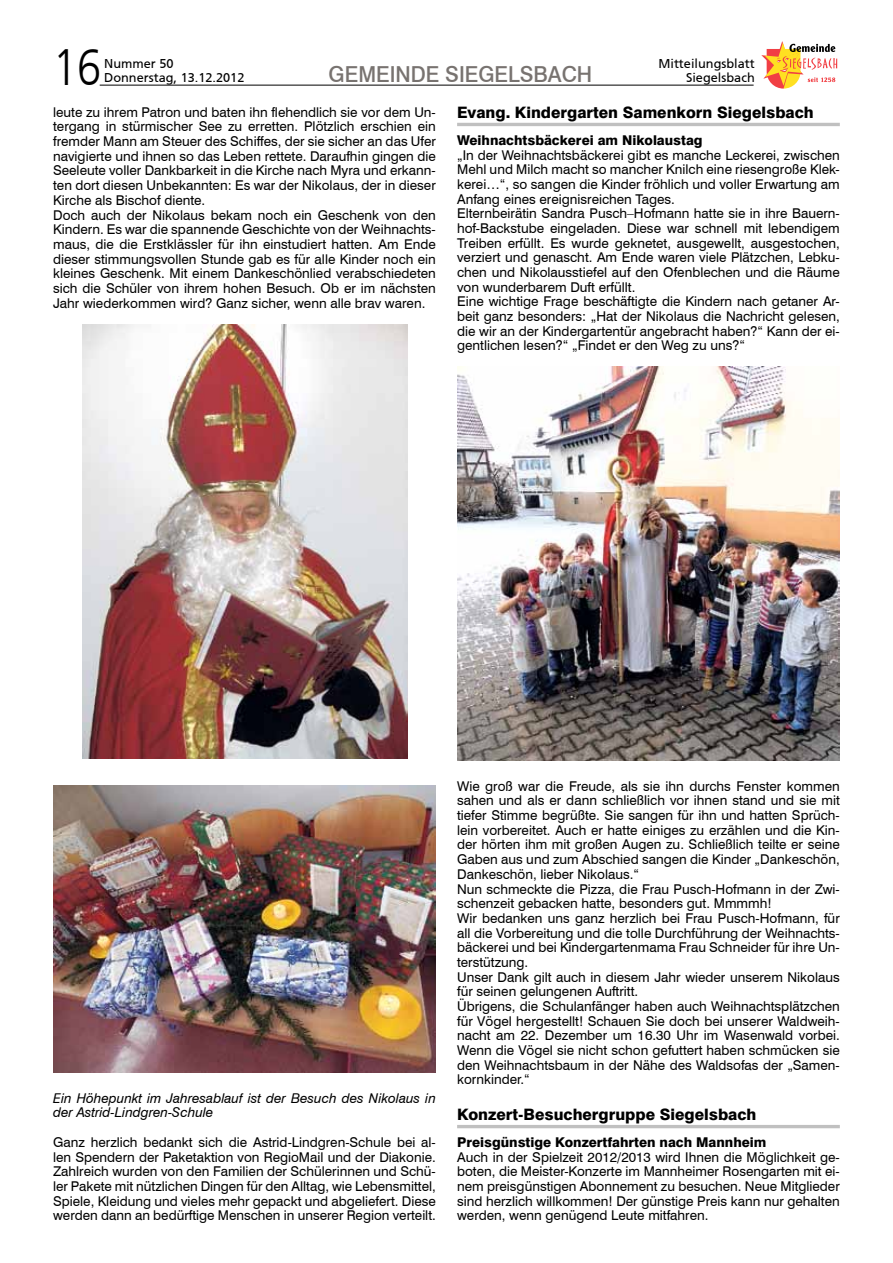
<style>
.page{position:relative;width:893px;height:1263px;background:#fff}
.page>*{position:absolute;margin:0;border:0;box-sizing:border-box;transform-origin:0 0}
.t1{font:300 51px "Frutiger LT";color:#000;scale:.85 1}
.t2{font:500 22.05px "Swiss 721 BT";color:#787370;scale:.95 1}
.t3{font:800 15.75px "Swiss 721 BT";color:#000}
.t4{font:13.5px/14.7px "Swiss 721 BT";color:#000}
.t5{font:italic 13.5px/14.7px "Swiss 721 BT";color:#000}
.t6{font:800 13.5px "Swiss 721 BT";color:#000}
.t7{font:12.75px/13.5px "Frutiger CE";color:#000}
</style>
<div class="page">
<hr style="left:100px;top:85px;width:654px;height:1px;background:#000">
<svg style="left:761px;top:41px;width:76px;height:48px"></svg>
<img style="left:82px;top:325px;width:325px;height:433px">
<img style="left:53px;top:785px;width:382px;height:287px">
<hr style="left:457px;top:123px;width:383px;height:3px;background:#c0c0c0">
<hr style="left:457px;top:1125px;width:383px;height:3px;background:#c0c0c0">
<img style="left:457px;top:366px;width:382px;height:395px">
<h1 class="t1" style="left:53px;top:39px;width:58px">16</h1>
<p class="t7" style="left:104px;top:57px;width:142px">Nummer 50<br>Donnerstag, 13.12.2012</p>
<h2 class="t2" style="left:329px;top:61px;width:279px">GEMEINDE SIEGELSBACH</h2>
<p class="t7" style="left:658px;top:57px;width:98px;text-align:right">Mitteilungsblatt<br>Siegelsbach</p>
<p class="t4" style="left:53px;top:104px;width:384px">leute zu ihrem Patron und baten ihn flehendlich sie vor dem Un&shy;tergang in stürmischer See zu erretten. Plötzlich erschien ein fremder Mann am Steuer des Schiffes, der sie sicher an das Ufer navigierte und ihnen so das Leben rettete. Daraufhin gingen die Seeleute voller Dankbarkeit in die Kirche nach Myra und erkann&shy;ten dort diesen Unbekannten: Es war der Nikolaus, der in dieser Kirche als Bischof diente.<br>Doch auch der Nikolaus bekam noch ein Geschenk von den Kindern. Es war die spannende Geschichte von der Weihnachts&shy;maus, die die Erstklässler für ihn einstudiert hatten. Am Ende dieser stimmungsvollen Stunde gab es für alle Kinder noch ein kleines Geschenk. Mit einem Dankeschönlied verabschiedeten sich die Schüler von ihrem hohen Besuch. Ob er im nächsten Jahr wiederkommen wird? Ganz sicher, wenn alle brav waren.</p>
<p class="t3" style="left:457px;top:103px;width:358px">Evang. Kindergarten Samenkorn Siegelsbach</p>
<p class="t6" style="left:457px;top:132px;width:247px">Weihnachtsbäckerei am Nikolaustag</p>
<p class="t4" style="left:457px;top:147px;width:384px">„In der Weihnachtsbäckerei gibt es manche Leckerei, zwischen Mehl und Milch macht so mancher Knilch eine riesengroße Klec&shy;kerei…“, so sangen die Kinder fröhlich und voller Erwartung am Anfang eines ereignisreichen Tages.<br>Elternbeirätin Sandra Pusch–Hofmann hatte sie in ihre Bauern&shy;hof-Backstube eingeladen. Diese war schnell mit lebendigem Treiben erfüllt. Es wurde geknetet, ausgewellt, ausgestochen, verziert und genascht. Am Ende waren viele Plätzchen, Lebku&shy;chen und Nikolausstiefel auf den Ofenblechen und die Räume von wunderbarem Duft erfüllt.<br>Eine wichtige Frage beschäftigte die Kindern nach getaner Ar&shy;beit ganz besonders: „Hat der Nikolaus die Nachricht gelesen, die wir an der Kindergartentür angebracht haben?“ Kann der ei&shy;gentlichen lesen?“ „Findet er den Weg zu uns?“</p>
<p class="t5" style="left:53px;top:1090px;width:384px">Ein Höhepunkt im Jahresablauf ist der Besuch des Nikolaus in der Astrid-Lindgren-Schule</p>
<p class="t4" style="left:53px;top:1134px;width:384px;text-align:justify">Ganz herzlich bedankt sich die Astrid-Lindgren-Schule bei al&shy;len Spendern der Paketaktion von RegioMail und der Diakonie.<br>Zahlreich wurden von den Familien der Schülerinnen und Schü&shy;ler Pakete mit nützlichen Dingen für den Alltag, wie Lebensmittel, Spiele, Kleidung und vieles mehr gepackt und abgeliefert. Diese werden dann an bedürftige Menschen in unserer Region verteilt.</p>
<p class="t4" style="left:457px;top:778px;width:384px">Wie groß war die Freude, als sie ihn durchs Fenster kommen sahen und als er dann schließlich vor ihnen stand und sie mit tiefer Stimme begrüßte. Sie sangen für ihn und hatten Sprüch&shy;lein vorbereitet. Auch er hatte einiges zu erzählen und die Kin&shy;der hörten ihm mit großen Augen zu. Schließlich teilte er seine Gaben aus und zum Abschied sangen die Kinder „Dankeschön, Dankeschön, lieber Nikolaus.“<br>Nun schmeckte die Pizza, die Frau Pusch-Hofmann in der Zwi&shy;schenzeit gebacken hatte, besonders gut. Mmmmh!<br>Wir bedanken uns ganz herzlich bei Frau Pusch-Hofmann, für all die Vorbereitung und die tolle Durchführung der Weihnachts&shy;bäckerei und bei Kindergartenmama Frau Schneider für ihre Un&shy;terstützung.<br>Unser Dank gilt auch in diesem Jahr wieder unserem Nikolaus für seinen gelungenen Auftritt.<br>Übrigens, die Schulanfänger haben auch Weihnachtsplätzchen für Vögel hergestellt! Schauen Sie doch bei unserer Waldweih&shy;nacht am 22. Dezember um 16.30 Uhr im Wasenwald vorbei.<br>Wenn die Vögel sie nicht schon gefuttert haben schmücken sie den Weihnachtsbaum in der Nähe des Waldsofas der „Samen&shy;kornkinder.“</p>
<p class="t3" style="left:457px;top:1105px;width:301px">Konzert-Besuchergruppe Siegelsbach</p>
<p class="t6" style="left:457px;top:1134px;width:311px">Preisgünstige Konzertfahrten nach Mannheim</p>
<p class="t4" style="left:457px;top:1149px;width:384px;text-align:justify">Auch in der Spielzeit 2012/2013 wird Ihnen die Möglichkeit ge&shy;boten, die Meister-Konzerte im Mannheimer Rosengarten mit ei&shy;nem preisgünstigen Abonnement zu besuchen. Neue Mitglieder sind herzlich willkommen! Der günstige Preis kann nur gehalten werden, wenn genügend Leute mitfahren.</p>
</div>
